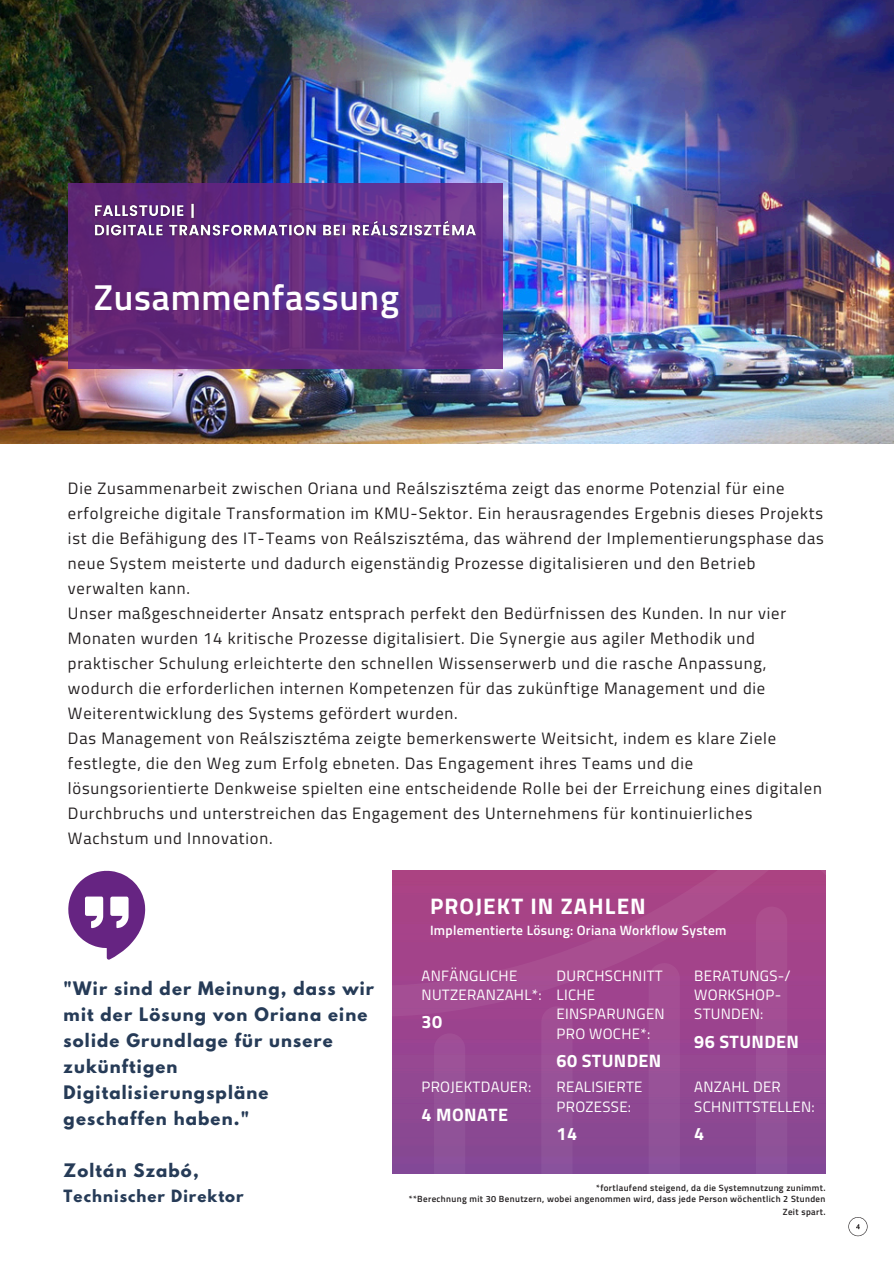
<style>
.page{position:relative;width:894px;height:1264px;background:#fff}
.page>*{position:absolute;margin:0;border:0;box-sizing:border-box;transform-origin:0 0}
.t1{font:600 36px "Titillium Web";letter-spacing:.02em;color:#fff}
.t2{font:700 22.5px "Titillium Web";letter-spacing:.05em;color:#fff}
.t3{font:700 18px "Titillium Web";letter-spacing:.02em;color:#fff}
.t4{font:16.5px/25px "Titillium Web";letter-spacing:.05em;color:#231f20}
.t5{font:700 16.5px/25.8px "League Spartan";letter-spacing:.07em;color:#263b57}
.t6{font:15px/19.2px "Titillium Web";letter-spacing:.02em;color:#fff}
.t7{font:700 15px "League Spartan";letter-spacing:.07em;color:#263b57}
.t8{font:600 13.5px "Titillium Web";letter-spacing:.02em;color:#fff}
.t9{font:600 9px/12.8px "Titillium Web";letter-spacing:.04em;color:#231f20;text-align:right}
</style>
<div class="page">
<img style="left:0;top:0;width:893px;height:443px">
<img style="left:393px;top:1016px;width:432px;height:157px">
<svg style="left:848px;top:1217px;width:19px;height:19px"></svg>
<svg style="left:68px;top:870px;width:77px;height:89px"></svg>
<svg style="left:68px;top:184px;width:434px;height:185px;background:#622b83"></svg>
<svg style="left:434px;top:1033px;width:31px;height:165px;background:#a268a5"></svg>
<svg style="left:541px;top:1006px;width:31px;height:192px;background:#a264a3"></svg>
<svg style="left:648px;top:963px;width:31px;height:235px;background:#a264a3"></svg>
<svg style="left:755px;top:906px;width:32px;height:292px;background:#a264a3"></svg>
<svg style="left:392px;top:870px;width:434px;height:146px;background:#a5458b"></svg>
<svg style="left:713px;top:870px;width:113px;height:36px;background:#aa4686"></svg>
<img style="left:90px;top:198px;width:391px;height:45px">
<h4 class="t1" style="left:94px;top:269px;width:306px">Zusammenfassung</h4>
<h6 class="t4" style="left:68px;top:475px;width:757px">Die Zusammenarbeit zwischen Oriana und Reálszisztéma zeigt das enorme Potenzial für eine erfolgreiche digitale Transformation im KMU-Sektor. Ein herausragendes Ergebnis dieses Projekts ist die Befähigung des IT-Teams von Reálszisztéma, das während der Implementierungsphase das neue System meisterte und dadurch eigenständig Prozesse digitalisieren und den Betrieb verwalten kann.<br>Unser maßgeschneiderter Ansatz entsprach perfekt den Bedürfnissen des Kunden. In nur vier Monaten wurden 14 kritische Prozesse digitalisiert. Die Synergie aus agiler Methodik und praktischer Schulung erleichterte den schnellen Wissenserwerb und die rasche Anpassung, wodurch die erforderlichen internen Kompetenzen für das zukünftige Management und die Weiterentwicklung des Systems gefördert wurden.<br>Das Management von Reálszisztéma zeigte bemerkenswerte Weitsicht, indem es klare Ziele festlegte, die den Weg zum Erfolg ebneten. Das Engagement ihres Teams und die lösungsorientierte Denkweise spielten eine entscheidende Rolle bei der Erreichung eines digitalen Durchbruchs und unterstreichen das Engagement des Unternehmens für kontinuierliches Wachstum und Innovation.</h6>
<h5 class="t2" style="left:430px;top:888px;width:217px">PROJEKT IN ZAHLEN</h5>
<h4 class="t5" style="left:64px;top:977px;width:312px">"Wir sind der Meinung, dass wir mit der Lösung von Oriana eine solide Grundlage für unsere zukünftigen<br>Digitalisierungspläne geschaffen haben."</h4>
<h4 class="t5" style="left:64px;top:1159px;width:137px">Zoltán Szabó,</h4>
<h4 class="t7" style="left:64px;top:1188px;width:181px">Technischer Direktor</h4>
<h4 class="t8" style="left:430px;top:919px;width:298px">Implementierte Lösung: Oriana Workflow System</h4>
<p class="t6" style="left:421px;top:965px;width:122px">ANFÄNGLICHE<br>NUTZERANZAHL*:</p>
<p class="t3" style="left:421px;top:1008px;width:22px">30</p>
<p class="t6" style="left:421px;top:1077px;width:111px">PROJEKTDAUER:</p>
<p class="t3" style="left:421px;top:1100px;width:88px">4 MONATE</p>
<p class="t6" style="left:556px;top:965px;width:110px">DURCHSCHNITT<br>LICHE<br>EINSPARUNGEN<br>PRO WOCHE*:</p>
<p class="t3" style="left:556px;top:1046px;width:106px">60 STUNDEN</p>
<h2 class="t6" style="left:556px;top:1077px;width:87px">REALISIERTE<br>PROZESSE:</h2>
<h2 class="t3" style="left:556px;top:1119px;width:22px">14</h2>
<h4 class="t6" style="left:694px;top:965px;width:98px">BERATUNGS-/<br>WORKSHOP-<br>STUNDEN:</h4>
<h4 class="t3" style="left:694px;top:1027px;width:106px">96 STUNDEN</h4>
<h4 class="t6" style="left:694px;top:1077px;width:122px">ANZAHL DER<br>SCHNITTSTELLEN:</h4>
<h4 class="t3" style="left:694px;top:1119px;width:12px">4</h4>
<h5 class="t9" style="left:596px;top:1180px;width:231px">*fortlaufend steigend, da die Systemnutzung zunimmt.</h5>
<p class="t9" style="left:409px;top:1192px;width:418px">**Berechnung mit 30 Benutzern, wobei angenommen wird, dass jede Person wöchentlich 2 Stunden<br>Zeit spart.</p>
</div>
